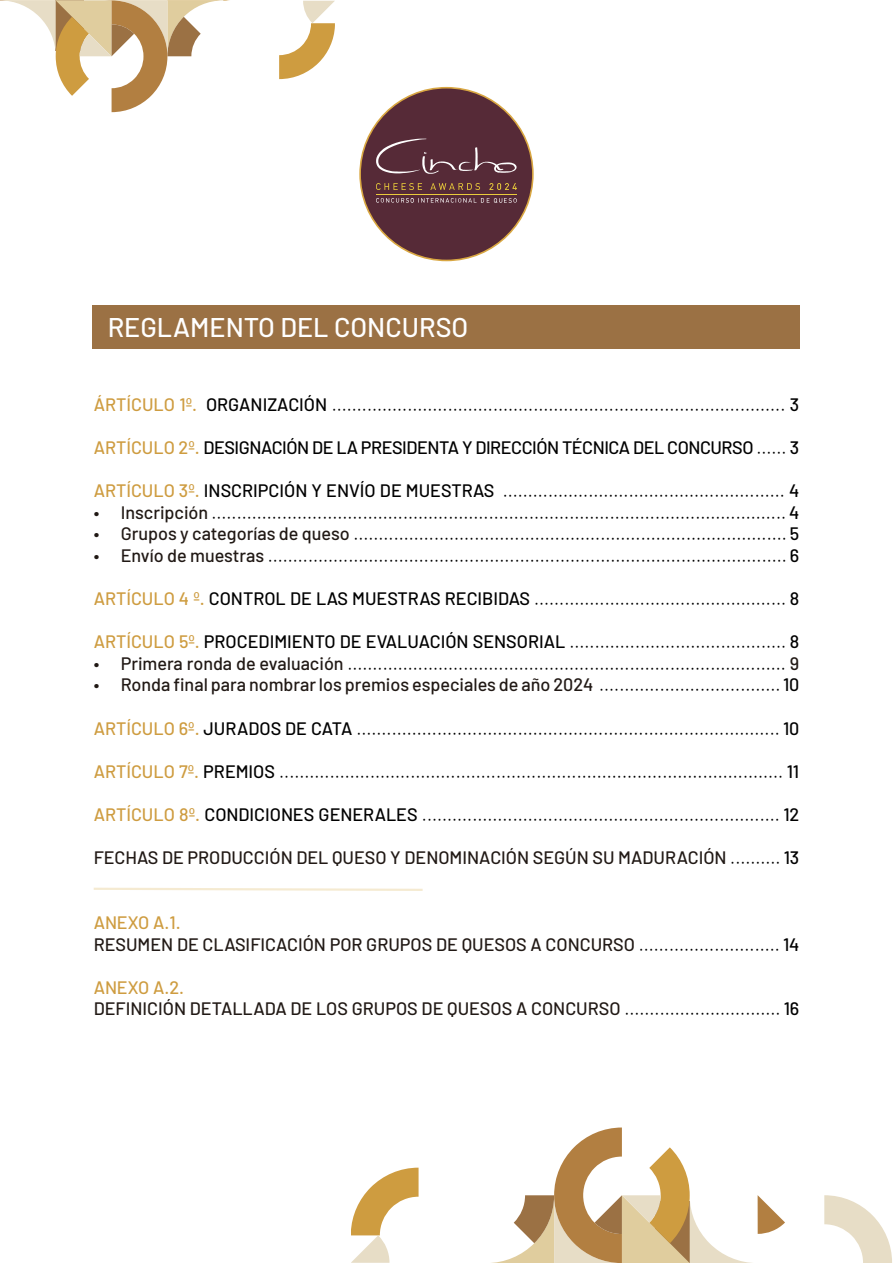
<style>
.page{position:relative;width:893px;height:1263px;background:#fff}
.page>*{position:absolute;margin:0;border:0;box-sizing:border-box;transform-origin:0 0}
.t1{font:500 27px "Barlow";color:#fff}
.t2{font:300 18px "Barlow";color:#000}
.t3{font:500 18px/21.6px "Barlow";color:#211915}
.t4{font:500 18px "Barlow";letter-spacing:-.025em;color:#000}
.s1{font-weight:500;color:#ce9c40}
.s2{font-weight:500}
.s3{color:#ce9c40}
.s4{font-weight:300}
.s5{font-weight:500;color:#211915}
.s6{font-weight:300;color:#000}
.s7{color:#000}
</style>
<div class="page">
<svg style="left:824px;top:1195px;width:68px;height:68px"></svg>
<svg style="left:491px;top:1127px;width:294px;height:136px"></svg>
<svg style="left:351px;top:1167px;width:68px;height:96px"></svg>
<svg style="left:359px;top:87px;width:175px;height:174px"></svg>
<svg style="left:0;top:0;width:335px;height:112px"></svg>
<div style="left:93px;top:305px;width:707px;height:44px;background:#9b7144"></div>
<svg style="left:94px;top:888px;width:329px;height:3px"></svg>
<h1 class="t1" style="left:108px;top:307px;width:362px">REGLAMENTO DEL CONCURSO</h1>
<p class="t2" style="left:94px;top:391px;width:707px"><span class="s1">ÁRTÍCULO 1º.</span> <span class="s2">ORGANIZACIÓN</span> .......................................................................................... <span class="s2">3</span></p>
<p class="t4" style="left:94px;top:434px;width:707px"><span class="s3">ARTÍCULO 2º.</span> DESIGNACIÓN DE LA PRESIDENTA Y DIRECCIÓN TÉCNICA DEL CONCURSO <span class="s4">......</span> 3</p>
<p class="t2" style="left:94px;top:478px;width:707px"><span class="s1">ARTÍCULO 3º.</span> <span class="s2">INSCRIPCIÓN Y ENVÍO DE MUESTRAS</span> ........................................................ <span class="s2">4</span></p>
<p class="t2" style="left:94px;top:499px;width:707px"><span class="s5">• Inscripción</span> .................................................................................................................. <span class="s2">4</span></p>
<p class="t2" style="left:94px;top:521px;width:707px"><span class="s5">• Grupos y categorías de queso</span> ...................................................................................... <span class="s2">5</span></p>
<p class="t2" style="left:94px;top:542px;width:707px"><span class="s5">• Envío de muestras</span> ....................................................................................................... <span class="s2">6</span></p>
<p class="t2" style="left:94px;top:586px;width:707px"><span class="s1">ARTÍCULO 4 º.</span> <span class="s2">CONTROL DE LAS MUESTRAS RECIBIDAS</span> .................................................. <span class="s2">8</span></p>
<p class="t2" style="left:94px;top:629px;width:707px"><span class="s1">ARTÍCULO 5º.</span> <span class="s2">PROCEDIMIENTO DE EVALUACIÓN SENSORIAL</span> ........................................... <span class="s2">8</span></p>
<p class="t2" style="left:94px;top:650px;width:707px"><span class="s5">• Primera ronda de evaluación</span> ....................................................................................... <span class="s5">9</span></p>
<p class="t3" style="left:94px;top:673px;width:707px">• Ronda final para nombrar los premios especiales de año 2024 <span class="s6">....................................</span> <span class="s7">10</span></p>
<p class="t2" style="left:94px;top:715px;width:707px"><span class="s1">ARTÍCULO 6º.</span> <span class="s2">JURADOS DE CATA</span> .................................................................................... <span class="s2">10</span></p>
<p class="t2" style="left:94px;top:758px;width:707px"><span class="s1">ARTÍCULO 7º.</span> <span class="s2">PREMIOS</span> .................................................................................................... <span class="s2">11</span></p>
<p class="t2" style="left:94px;top:802px;width:707px"><span class="s1">ARTÍCULO 8º.</span> <span class="s2">CONDICIONES GENERALES</span> ....................................................................... <span class="s2">12</span></p>
<p class="t3" style="left:94px;top:845px;width:707px">FECHAS DE PRODUCCIÓN DEL QUESO Y DENOMINACIÓN SEGÚN SU MADURACIÓN <span class="s6">..........</span> <span class="s7">13</span></p>
<p class="t3" style="left:94px;top:910px;width:707px"><span class="s3">ANEXO A.1.<br></span>RESUMEN DE CLASIFICACIÓN POR GRUPOS DE QUESOS A CONCURSO <span class="s6">............................</span> <span class="s7">14</span></p>
<p class="t3" style="left:94px;top:975px;width:707px"><span class="s3">ANEXO A.2.<br></span>DEFINICIÓN DETALLADA DE LOS GRUPOS DE QUESOS A CONCURSO <span class="s6">...............................</span> <span class="s7">16</span></p>
</div>
